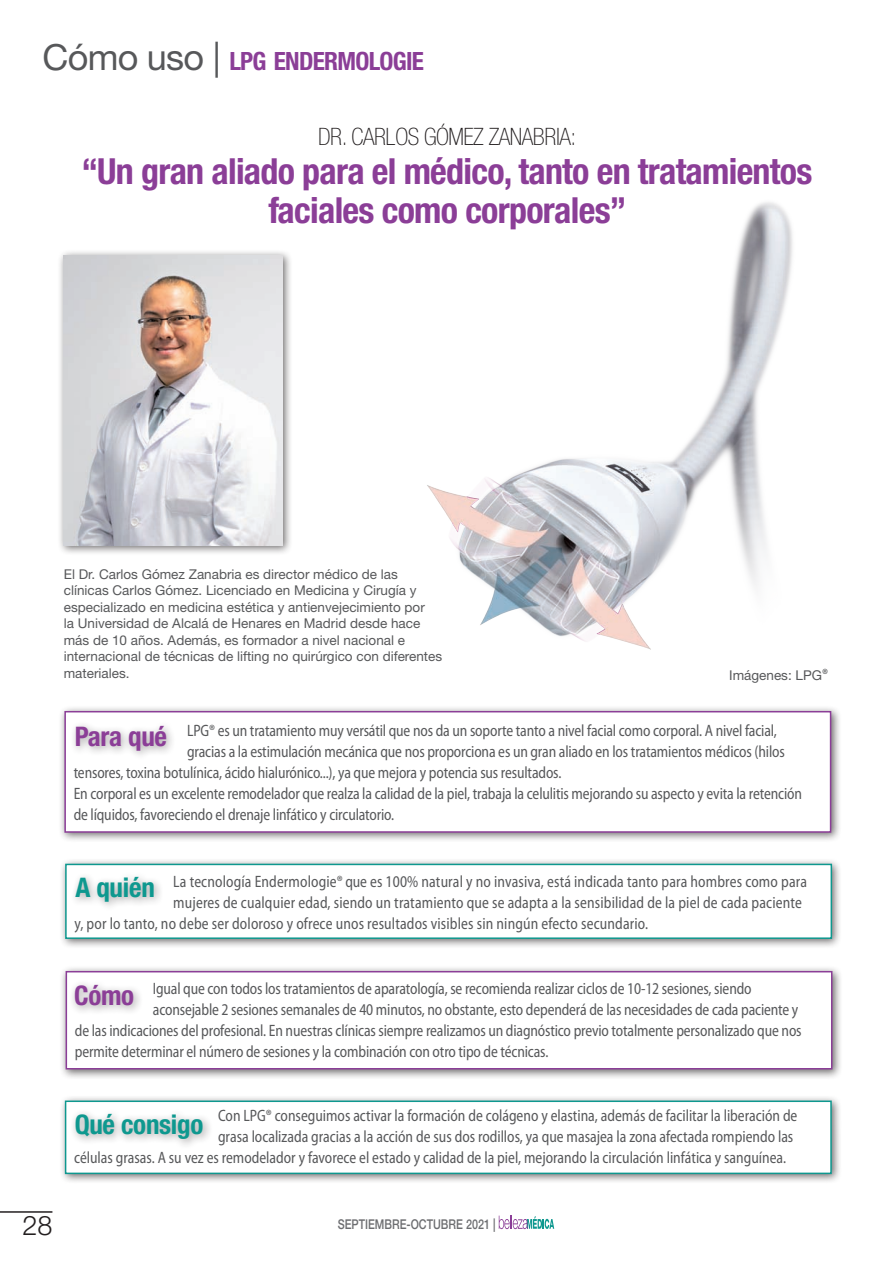
<style>
.page{position:relative;width:893px;height:1263px;background:#fff}
.page>*{position:absolute;margin:0;border:0;box-sizing:border-box;transform-origin:0 0}
.Título_entrevista_7{font:700 condensed 36px/39px "Helvetica Neue LT Std";letter-spacing:-.02em;color:#8b3e97;text-align:center}
.Título_entrevista_7-2{font:700 condensed 27px "Helvetica Neue LT Std";letter-spacing:-.01em;color:#0e988f}
.Título_entrevista_7-3{font:700 condensed 27px "Helvetica Neue LT Std";letter-spacing:-.01em;color:#8b3e97}
.t1{font:300 27px "Helvetica Neue LT Std";color:#231f20}
.t2{font:700 condensed 25.2px "Helvetica Neue LT Std";letter-spacing:-.03em;color:#8b3e97}
.Antetítulo_entrevist{font:100 condensed 24px "Helvetica Neue LT Std";letter-spacing:-.02em;color:#231f20}
._00_Texto_fichas{font:semi-condensed 16.5px/21px "Myriad Pro";letter-spacing:-.01em;color:#57585a;scale:.9 1}
._00_Texto_fichas-2{font:semi-condensed 16.5px "Myriad Pro";letter-spacing:.01em;color:#57585a;scale:.9 1}
.Pie_de_foto{font:13.5px/16.5px "Helvetica Neue LT Std";color:#57585a}
.t3{font:500 13.5px "Helvetica Neue LT Std";color:#6c6d70;scale:.8 1}
.s1{font-weight:400;font-stretch:normal;font-size:36px;color:#57585a}
.s2{font-family:"Myriad Pro";font-stretch:semi-condensed;font-size:16.5px}
</style>
<div class="page">
<hr style="left:0;top:1211px;width:52px;height:2px;background:#231f20">
<svg style="left:499px;top:1215px;width:55px;height:14px"></svg>
<div style="left:59px;top:858px;width:783px;height:91px;background:#231f20;opacity:.65"></div>
<div style="left:65px;top:864px;width:767px;height:75px;background:#fff;border:2px solid #0e988f"></div>
<div style="left:59px;top:965px;width:783px;height:115px;background:#231f20;opacity:.65"></div>
<div style="left:66px;top:971px;width:766px;height:98px;background:#fff;border:2px solid #8b3e97"></div>
<div style="left:58px;top:705px;width:783px;height:138px;background:#231f20;opacity:.65"></div>
<div style="left:64px;top:711px;width:767px;height:122px;background:#fff;border:2px solid #8b3e97"></div>
<div style="left:59px;top:1094px;width:783px;height:91px;background:#231f20;opacity:.65"></div>
<div style="left:66px;top:1101px;width:765px;height:72px;background:#fff"></div>
<div style="left:65px;top:1100px;width:767px;height:74px;border:2px solid #0e988f"></div>
<div style="left:70px;top:871px;width:94px;height:40px;background:#231f20;opacity:.4"></div>
<div style="left:69px;top:979px;width:75px;height:36px;background:#231f20;opacity:.4"></div>
<div style="left:70px;top:720px;width:106px;height:40px;background:#231f20;opacity:.4"></div>
<div style="left:70px;top:1108px;width:143px;height:41px;background:#231f20;opacity:.4"></div>
<div style="left:58px;top:249px;width:235px;height:307px;background:#231f20;opacity:.65"></div>
<img style="left:64px;top:255px;width:219px;height:290px">
<img style="left:412px;top:202px;width:429px;height:506px">
<h3 class="t2" style="left:43px;top:46px;width:383px"><span class="s1">Cómo uso |</span> LPG ENDERMOLOGIE</h3>
<p class="Antetítulo_entrevist" style="left:318px;top:123px;width:259px">DR. CARLOS GÓMEZ ZANABRIA:</p>
<p class="Título_entrevista_7" style="left:81px;top:151px;width:733px">“Un gran aliado para el médico, tanto en tratamientos faciales como corporales”</p>
<p class="Pie_de_foto" style="left:64px;top:566px;width:380px">El Dr. Carlos Gómez Zanabria es director médico de las clínicas Carlos Gómez. Licenciado en Medicina y Cirugía y especializado en medicina estética y antienvejecimiento por<br>la Universidad de Alcalá de Henares en Madrid desde hace más de 10 años. Además, es formador a nivel nacional e internacional de técnicas de lifting no quirúrgico con diferentes materiales.</p>
<p class="Pie_de_foto" style="left:729px;top:667px;width:100px">Imágenes: LPG<span class="s2">®</span></p>
<p class="_00_Texto_fichas" style="left:187px;top:721px;width:657px">LPG® es un tratamiento muy versátil que nos da un soporte tanto a nivel facial como corporal. A nivel facial,</p>
<p class="_00_Texto_fichas" style="left:187px;top:742px;width:666px">gracias a la estimulación mecánica que nos proporciona es un gran aliado en los tratamientos médicos (hilos</p>
<p class="_00_Texto_fichas" style="left:74px;top:763px;width:543px">tensores, toxina botulínica, ácido hialurónico...), ya que mejora y potencia sus resultados.</p>
<p class="_00_Texto_fichas" style="left:74px;top:784px;width:811px">En corporal es un excelente remodelador que realza la calidad de la piel, trabaja la celulitis mejorando su aspecto y evita la retención de líquidos, favoreciendo el drenaje linfático y circulatorio.</p>
<p class="Título_entrevista_7-3" style="left:75px;top:720px;width:94px">Para qué</p>
<p class="_00_Texto_fichas-2" style="left:173px;top:872px;width:706px">La tecnología Endermologie® que es 100% natural y no invasiva, está indicada tanto para hombres como para</p>
<p class="_00_Texto_fichas-2" style="left:173px;top:893px;width:700px">mujeres de cualquier edad, siendo un tratamiento que se adapta a la sensibilidad de la piel de cada paciente</p>
<p class="_00_Texto_fichas-2" style="left:74px;top:914px;width:639px">y, por lo tanto, no debe ser doloroso y ofrece unos resultados visibles sin ningún efecto secundario.</p>
<p class="Título_entrevista_7-2" style="left:75px;top:871px;width:81px">A quién</p>
<p class="_00_Texto_fichas" style="left:153px;top:978px;width:667px">Igual que con todos los tratamientos de aparatología, se recomienda realizar ciclos de 10-12 sesiones, siendo</p>
<p class="_00_Texto_fichas" style="left:153px;top:999px;width:719px">aconsejable 2 sesiones semanales de 40 minutos, no obstante, esto dependerá de las necesidades de cada paciente y</p>
<p class="_00_Texto_fichas" style="left:75px;top:1020px;width:809px">de las indicaciones del profesional. En nuestras clínicas siempre realizamos un diagnóstico previo totalmente personalizado que nos</p>
<p class="_00_Texto_fichas" style="left:75px;top:1041px;width:528px">permite determinar el número de sesiones y la combinación con otro tipo de técnicas.</p>
<p class="Título_entrevista_7-3" style="left:74px;top:979px;width:62px">Cómo</p>
<p class="t1" style="left:22px;top:1209px;width:32px">28</p>
<p class="_00_Texto_fichas" style="left:218px;top:1105px;width:645px">Con LPG® conseguimos activar la formación de colágeno y elastina, además de facilitar la liberación de</p>
<p class="_00_Texto_fichas" style="left:218px;top:1126px;width:641px">grasa localizada gracias a la acción de sus dos rodillos, ya que masajea la zona afectada rompiendo las</p>
<p class="_00_Texto_fichas" style="left:74px;top:1147px;width:793px">células grasas. A su vez es remodelador y favorece el estado y calidad de la piel, mejorando la circulación linfática y sanguínea.</p>
<p class="Título_entrevista_7-2" style="left:75px;top:1108px;width:130px">Qué consigo</p>
<p class="t3" style="left:338px;top:1216px;width:199px">SEPTIEMBRE-OCTUBRE 2021 |</p>
</div>
